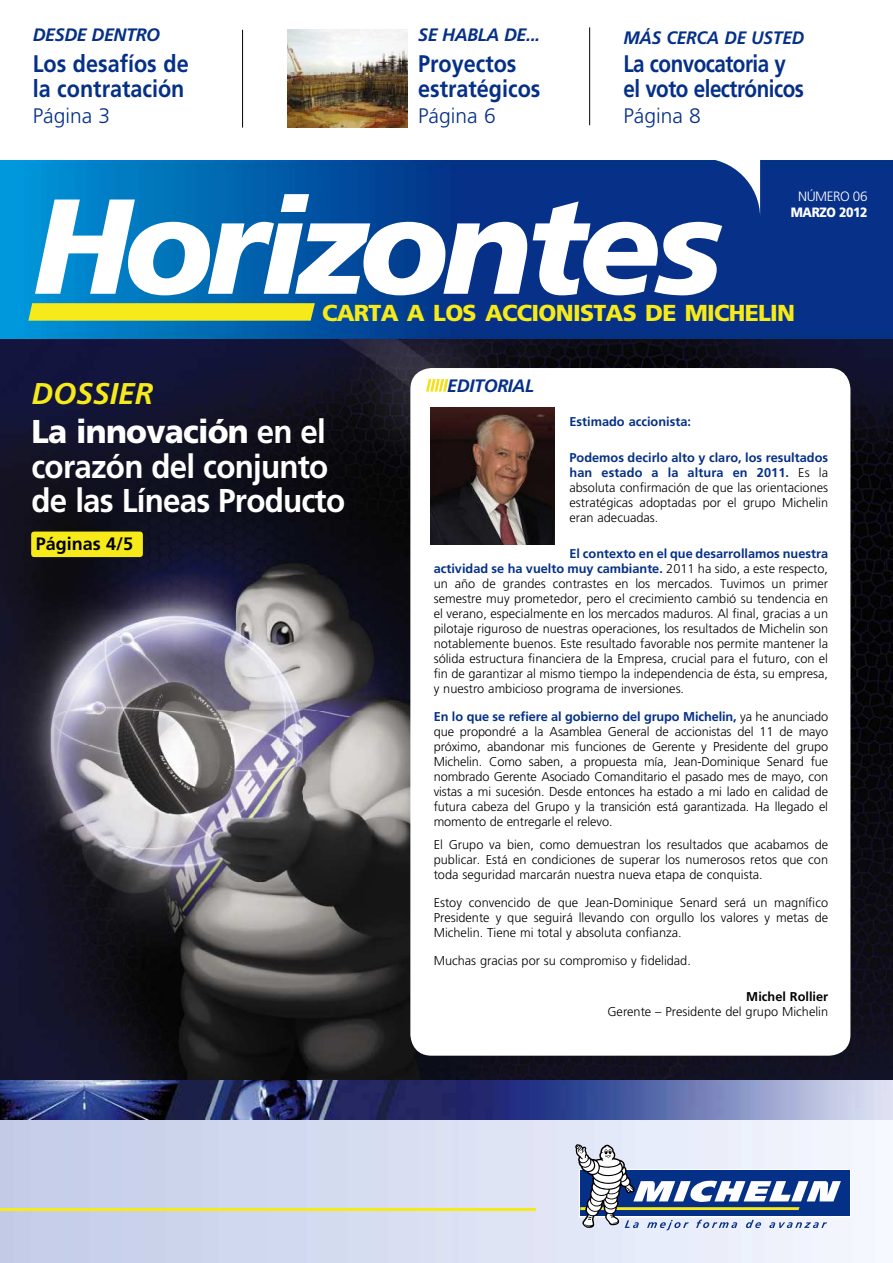
<style>
.page{position:relative;width:893px;height:1263px;background:#fff}
.page>*{position:absolute;margin:0;border:0;box-sizing:border-box;transform-origin:0 0}
.t1{font:italic 900 135px "Frutiger";letter-spacing:-.05em;color:#fff}
.t2{font:700 33px/34.5px "Frutiger";letter-spacing:-.025em;color:#fff;scale:.95 1}
.t3{font:italic 700 30px "Frutiger";color:#f6ea1a}
.t4{font:700 24px/25.5px "Frutiger";color:#053087;scale:.9 1}
.t5{font:700 24px/25.5px "Frutiger";letter-spacing:-.025em;color:#053087;scale:.86 1}
.t6{font:900 23.1px "Frutiger";letter-spacing:-.03em;color:#f6ea1a}
.t7{font:300 21px "Frutiger";color:#053087}
.t8{font:italic 700 18px "Frutiger";letter-spacing:-.02em;color:#053087}
.t9{font:italic 700 18px "Frutiger";letter-spacing:-.02em;color:#053087;scale:.96 1}
.t10{font:700 18px "Frutiger";color:#000}
.t11{font:900 13.5px "Frutiger";letter-spacing:-.035em;color:#fff;scale:.9 1}
.t12{font:300 13.5px "Frutiger";letter-spacing:-.035em;color:#fff}
.t13{font:300 12.75px/15px "Frutiger";color:#000;text-align:justify}
.t14{font:700 12.75px "Frutiger";color:#053087}
.t15{font:700 12.75px "Frutiger";color:#000}
.s1{font-weight:900}
.s2{font-weight:700;color:#053087}
</style>
<div class="page">
<img style="left:0;top:338px;width:893px;height:742px">
<div style="left:0;top:160px;width:893px;height:178px;background:#0098dc"></div>
<img style="left:41px;top:160px;width:852px;height:178px">
<svg style="left:701px;top:160px;width:59px;height:58px;background:#37589f"></svg>
<svg style="left:28px;top:303px;width:287px;height:18px;background:#ebe420"></svg>
<div style="left:0;top:1080px;width:893px;height:183px;background:linear-gradient(to right,#c2cbe8,#f5f7ff)"></div>
<hr style="left:0;top:1208px;width:536px;height:3px;background:#f6ea1a">
<img style="left:0;top:1080px;width:893px;height:39px">
<svg style="left:575px;top:1144px;width:276px;height:86px"></svg>
<div style="left:31px;top:531px;width:112px;height:26px;background:#f6ea1a;border-radius:3px"></div>
<hr style="left:242px;top:30px;width:1px;height:98px;background:#000">
<hr style="left:589px;top:27px;width:1px;height:98px;background:#000">
<img style="left:287px;top:30px;width:120px;height:98px">
<div style="left:410px;top:368px;width:440px;height:688px;background:#fff;border-radius:21px"></div>
<svg style="left:426px;top:379px;width:22px;height:13px"></svg>
<img style="left:430px;top:407px;width:124px;height:137px">
<h3 class="t8" style="left:33px;top:27px;width:129px">DESDE DENTRO</h3>
<h3 class="t4" style="left:33px;top:53px;width:175px">Los desafíos de la contratación</h3>
<h3 class="t7" style="left:33px;top:107px;width:79px">Página 3</h3>
<h3 class="t8" style="left:418px;top:28px;width:124px">SE HABLA DE...</h3>
<h3 class="t4" style="left:418px;top:53px;width:138px">Proyectos estratégicos</h3>
<h3 class="t7" style="left:418px;top:107px;width:79px">Página 6</h3>
<h3 class="t9" style="left:623px;top:30px;width:190px">MÁS CERCA DE USTED</h3>
<h3 class="t5" style="left:623px;top:53px;width:211px">La convocatoria y el voto electrónicos</h3>
<h3 class="t7" style="left:623px;top:107px;width:79px">Página 8</h3>
<p class="t12" style="left:798px;top:191px;width:71px">NÚMERO 06</p>
<p class="t11" style="left:791px;top:207px;width:87px">MARZO 2012</p>
<h1 class="t1" style="left:33px;top:168px;width:691px">Horizontes</h1>
<h3 class="t6" style="left:322px;top:303px;width:475px">CARTA A LOS ACCIONISTAS DE MICHELIN</h3>
<h3 class="t3" style="left:32px;top:382px;width:123px">DOSSIER</h3>
<h2 class="t2" style="left:32px;top:417px;width:332px"><span class="s1">La innovación</span> en el corazón del conjunto de las Líneas Producto</h2>
<h3 class="t10" style="left:36px;top:536px;width:99px">Páginas 4/5</h3>
<h3 class="t8" style="left:447px;top:375px;width:89px">EDITORIAL</h3>
<p class="t14" style="left:569px;top:416px;width:123px">Estimado accionista:</p>
<p class="t13" style="left:569px;top:451px;width:260px"><span class="s2">Podemos decirlo alto y claro, los resultados han estado a la altura en 2011.</span> Es la absoluta confirmación de que las orientaciones estratégicas adoptadas por el grupo Michelin eran adecuadas.</p>
<p class="t13" style="left:434px;top:547px;width:396px;text-indent:136px"><span class="s2">El contexto en el que desarrollamos nuestra actividad se ha vuelto muy cambiante.</span> 2011 ha sido, a este respecto, un año de grandes contrastes en los mercados. Tuvimos un primer semestre muy prometedor, pero el crecimiento cambió su tendencia en el verano, especialmente en los mercados maduros. Al final, gracias a un pilotaje riguroso de nuestras operaciones, los resultados de Michelin son notablemente buenos. Este resultado favorable nos permite mantener la sólida estructura financiera de la Empresa, crucial para el futuro, con el fin de garantizar al mismo tiempo la independencia de ésta, su empresa, y nuestro ambicioso programa de inversiones.</p>
<p class="t13" style="left:434px;top:710px;width:396px"><span class="s2">En lo que se refiere al gobierno del grupo Michelin,</span> ya he anunciado que propondré a la Asamblea General de accionistas del 11 de mayo próximo, abandonar mis funciones de Gerente y Presidente del grupo Michelin. Como saben, a propuesta mía, Jean-Dominique Senard fue nombrado Gerente Asociado Comanditario el pasado mes de mayo, con vistas a mi sucesión. Desde entonces ha estado a mi lado en calidad de futura cabeza del Grupo y la transición está garantizada. Ha llegado el momento de entregarle el relevo.</p>
<p class="t13" style="left:434px;top:838px;width:396px">El Grupo va bien, como demuestran los resultados que acabamos de publicar. Está en condiciones de superar los numerosos retos que con toda seguridad marcarán nuestra nueva etapa de conquista.</p>
<p class="t13" style="left:434px;top:896px;width:396px">Estoy convencido de que Jean-Dominique Senard será un magnífico Presidente y que seguirá llevando con orgullo los valores y metas de Michelin. Tiene mi total y absoluta confianza.</p>
<p class="t13" style="left:434px;top:954px;width:259px">Muchas gracias por su compromiso y fidelidad.</p>
<p class="t15" style="left:746px;top:991px;width:83px">Michel Rollier</p>
<p class="t13" style="left:607px;top:1005px;width:222px">Gerente – Presidente del grupo Michelin</p>
</div>
